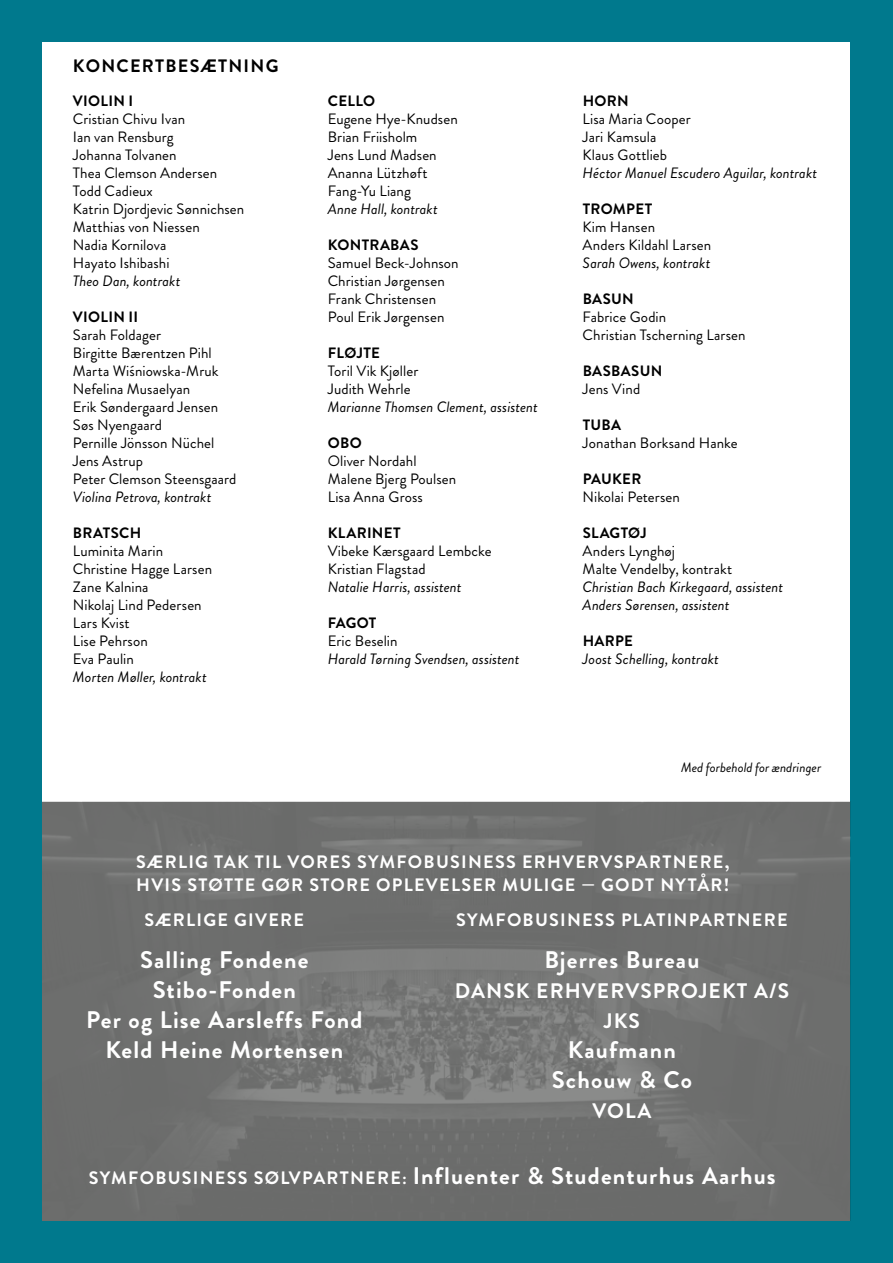
<style>
.page{position:relative;width:893px;height:1263px;background:#00798d}
.page>*{position:absolute;margin:0;border:0;box-sizing:border-box;transform-origin:0 0}
.t1{font:700 24px/30px "Brandon Grotesque";letter-spacing:.05em;color:#fff;text-align:center}
.t2{font:700 21px/30px "Brandon Grotesque";letter-spacing:.05em;color:#fff;text-align:center}
.t3{font:700 18px/22.5px "Brandon Grotesque";letter-spacing:.07em;color:#fff}
.t4{font:700 18px "Brandon Grotesque";letter-spacing:.07em;color:#000}
.t5{font:15px/18px "Brandon Grotesque";letter-spacing:.005em;color:#000}
.t6{font:italic 15px/18px "Brandon Grotesque";letter-spacing:.005em;color:#000}
.t7{font:700 15px "Brandon Grotesque";letter-spacing:.02em;color:#000}
.t8{font:italic 13.5px "Brandon Grotesque";color:#000}
.s1{font-size:18px}
</style>
<div class="page">
<div style="left:43px;top:43px;width:807px;height:758px;background:#fff"></div>
<img style="left:43px;top:801px;width:807px;height:419px">
<p class="t4" style="left:73px;top:53px;width:207px">KONCERTBESÆTNING</p>
<p class="t7" style="left:73px;top:91px;width:62px">VIOLIN I</p>
<p class="t5" style="left:73px;top:110px;width:173px">Cristian Chivu Ivan<br>Ian van Rensburg<br>Johanna Tolvanen<br>Thea Clemson Andersen<br>Todd Cadieux<br>Katrin Djordjevic Sønnichsen<br>Matthias von Niessen<br>Nadia Kornilova<br>Hayato Ishibashi</p>
<p class="t6" style="left:73px;top:272px;width:109px">Theo Dan, kontrakt</p>
<p class="t7" style="left:73px;top:307px;width:67px">VIOLIN II</p>
<p class="t5" style="left:73px;top:326px;width:165px">Sarah Foldager<br>Birgitte Bærentzen Pihl<br>Marta Wiśniowska-Mruk<br>Nefelina Musaelyan<br>Erik Søndergaard Jensen<br>Søs Nyengaard<br>Pernille Jönsson Nüchel<br>Jens Astrup<br>Peter Clemson Steensgaard</p>
<p class="t6" style="left:73px;top:488px;width:140px">Violina Petrova, kontrakt</p>
<p class="t7" style="left:73px;top:523px;width:70px">BRATSCH</p>
<p class="t5" style="left:73px;top:542px;width:141px">Luminita Marin<br>Christine Hagge Larsen<br>Zane Kalnina<br>Nikolaj Lind Pedersen<br>Lars Kvist<br>Lise Pehrson<br>Eva Paulin</p>
<p class="t6" style="left:73px;top:668px;width:135px">Morten Møller, kontrakt</p>
<p class="t7" style="left:328px;top:91px;width:49px">CELLO</p>
<p class="t5" style="left:328px;top:110px;width:132px">Eugene Hye-Knudsen<br>Brian Friisholm<br>Jens Lund Madsen<br>Ananna Lützhøft<br>Fang-Yu Liang</p>
<p class="t6" style="left:328px;top:200px;width:112px">Anne Hall, kontrakt</p>
<p class="t7" style="left:328px;top:235px;width:92px">KONTRABAS</p>
<p class="t5" style="left:328px;top:254px;width:133px">Samuel Beck-Johnson<br>Christian Jørgensen<br>Frank Christensen<br>Poul Erik Jørgensen</p>
<p class="t7" style="left:328px;top:343px;width:54px">FLØJTE</p>
<p class="t5" style="left:328px;top:362px;width:92px">Toril Vik Kjøller<br>Judith Wehrle</p>
<p class="t6" style="left:328px;top:398px;width:212px">Marianne Thomsen Clement, assistent</p>
<p class="t7" style="left:328px;top:433px;width:35px">OBO</p>
<p class="t5" style="left:328px;top:452px;width:130px">Oliver Nordahl<br>Malene Bjerg Poulsen<br>Lisa Anna Gross</p>
<p class="t7" style="left:328px;top:523px;width:74px">KLARINET</p>
<p class="t5" style="left:328px;top:542px;width:165px">Vibeke Kærsgaard Lembcke<br>Kristian Flagstad</p>
<p class="t6" style="left:328px;top:578px;width:135px">Natalie Harris, assistent</p>
<p class="t7" style="left:328px;top:613px;width:50px">FAGOT</p>
<p class="t5" style="left:328px;top:632px;width:71px">Eric Beselin</p>
<p class="t6" style="left:328px;top:650px;width:193px">Harald Tørning Svendsen, assistent</p>
<p class="t7" style="left:583px;top:91px;width:48px">HORN</p>
<p class="t5" style="left:583px;top:110px;width:110px">Lisa Maria Cooper<br>Jari Kamsula<br>Klaus Gottlieb</p>
<p class="t6" style="left:583px;top:164px;width:236px">Héctor Manuel Escudero Aguilar, kontrakt</p>
<p class="t7" style="left:583px;top:199px;width:71px">TROMPET</p>
<p class="t5" style="left:583px;top:218px;width:130px">Kim Hansen<br>Anders Kildahl Larsen</p>
<p class="t6" style="left:583px;top:254px;width:129px">Sarah Owens, kontrakt</p>
<p class="t7" style="left:583px;top:289px;width:53px">BASUN</p>
<p class="t5" style="left:583px;top:308px;width:165px">Fabrice Godin<br>Christian Tscherning Larsen</p>
<p class="t7" style="left:583px;top:361px;width:81px">BASBASUN</p>
<p class="t5" style="left:583px;top:380px;width:59px">Jens Vind</p>
<p class="t7" style="left:583px;top:415px;width:40px">TUBA</p>
<p class="t5" style="left:583px;top:434px;width:156px">Jonathan Borksand Hanke</p>
<p class="t7" style="left:583px;top:469px;width:60px">PAUKER</p>
<p class="t5" style="left:583px;top:488px;width:99px">Nikolai Petersen</p>
<p class="t7" style="left:583px;top:523px;width:66px">SLAGTØJ</p>
<p class="t5" style="left:583px;top:542px;width:151px">Anders Lynghøj<br>Malte Vendelby, kontrakt</p>
<p class="t6" style="left:583px;top:578px;width:202px">Christian Bach Kirkegaard, assistent<br>Anders Sørensen, assistent</p>
<p class="t7" style="left:583px;top:631px;width:52px">HARPE</p>
<p class="t6" style="left:583px;top:650px;width:138px">Joost Schelling, kontrakt</p>
<p class="t8" style="left:681px;top:758px;width:142px">Med forbehold for ændringer</p>
<p class="t3" style="left:136px;top:851px;width:595px">SÆRLIG TAK TIL VORES SYMFOBUSINESS ERHVERVSPARTNERE,<br>HVIS STØTTE GØR STORE OPLEVELSER MULIGE — GODT NYTÅR!</p>
<p class="t3" style="left:144px;top:908px;width:161px">SÆRLIGE GIVERE</p>
<h1 class="t1" style="left:86px;top:945px;width:278px">Salling Fondene<br>Stibo-Fonden<br>Per og Lise Aarsleffs Fond<br>Keld Heine Mortensen</h1>
<p class="t3" style="left:456px;top:908px;width:333px">SYMFOBUSINESS PLATINPARTNERE</p>
<h1 class="t1" style="left:544px;top:945px;width:157px">Bjerres Bureau</h1>
<h2 class="t2" style="left:455px;top:976px;width:336px">DANSK ERHVERVSPROJEKT A/S<br>JKS</h2>
<h1 class="t1" style="left:552px;top:1035px;width:142px">Kaufmann<br>Schouw &amp; Co</h1>
<h2 class="t2" style="left:592px;top:1096px;width:60px">VOLA</h2>
<h1 class="t1" style="left:89px;top:1161px;width:688px"><span class="s1">SYMFOBUSINESS SØLVPARTNERE:</span> Influenter &amp; Studenturhus Aarhus</h1>
</div>
